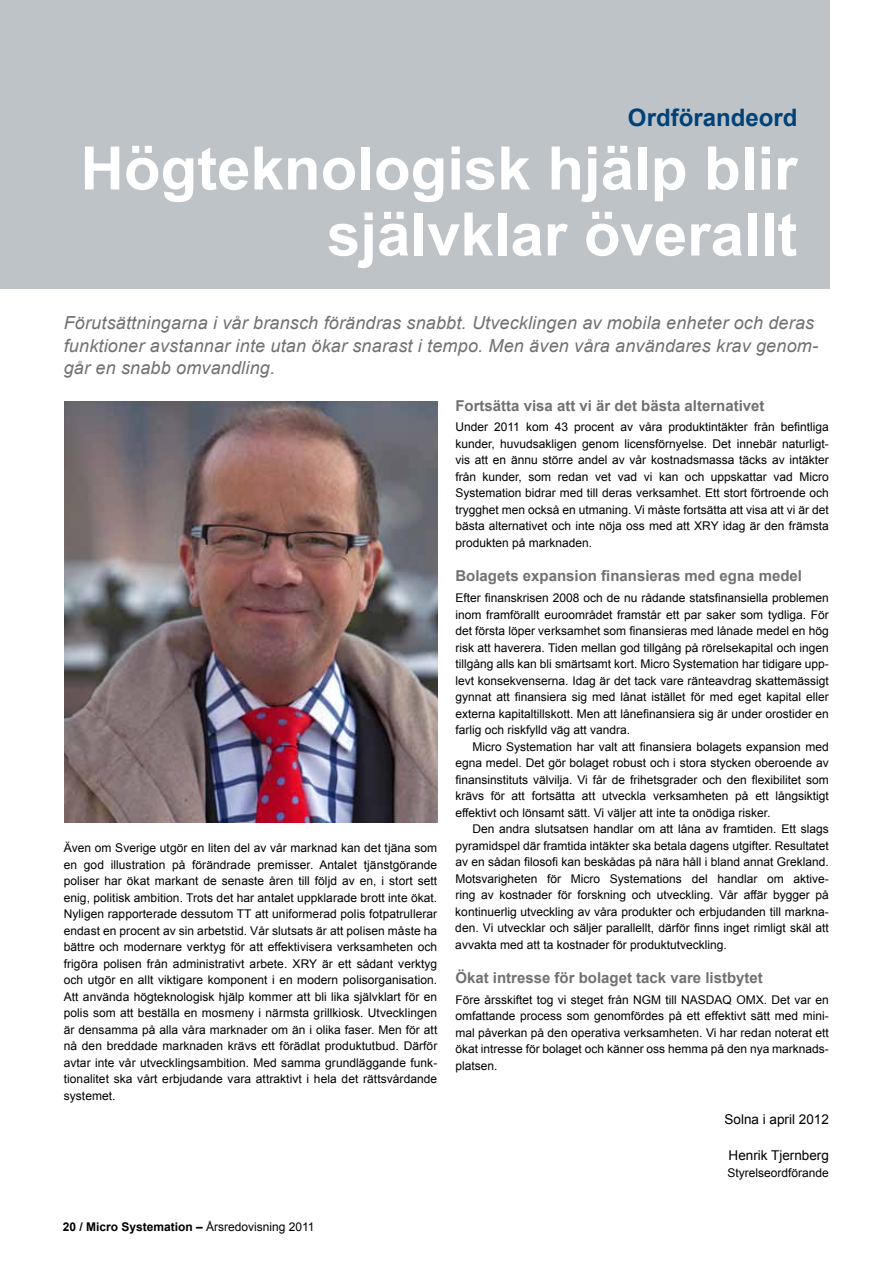
<style>
.page{position:relative;width:893px;height:1263px;background:#fff}
.page>*{position:absolute;margin:0;border:0;box-sizing:border-box;transform-origin:0 0}
.t1{font:700 60px/66px "Arial";color:#fff;text-align:right}
.t2{font:700 24px "Arial";color:#004178}
.t3{font:italic 18px/22.5px "Arial";letter-spacing:.01em;color:#707172}
.t4{font:700 15px "Arial";color:#707172}
.t5{font:13.5px "Arial";color:#000}
.t6{font:12px/16.5px "Arial";color:#000;text-align:justify}
.t7{font:700 12px "Arial";color:#000}
.s1{font-weight:400}
</style>
<div class="page">
<div style="left:0;top:0;width:829px;height:288px;background:#bec3c7"></div>
<img style="left:64px;top:401px;width:374px;height:421px">
<h2 class="t2" style="left:628px;top:101px;width:171px">Ordförandeord</h2>
<h1 class="t1" style="left:81px;top:137px;width:718px">Högteknologisk hjälp blir självklar överallt</h1>
<h3 class="t3" style="left:64px;top:312px;width:756px">Förutsättningarna i vår bransch förändras snabbt. Utvecklingen av mobila enheter och deras funktioner avstannar inte utan ökar snarast i tempo. Men även våra användares krav genom&shy;går en snabb omvandling.</h3>
<p class="t6" style="left:64px;top:840px;width:375px">Även om Sverige utgör en liten del av vår marknad kan det tjäna som en god illustration på förändrade premisser. Antalet tjänstgörande poliser har ökat markant de senaste åren till följd av en, i stort sett enig, politisk ambition. Trots det har antalet uppklarade brott inte ökat.<br>Nyligen rapporterade dessutom TT att uniformerad polis fotpatrullerar endast en procent av sin arbetstid. Vår slutsats är att polisen måste ha bättre och modernare verktyg för att effektivisera verksamheten och frigöra polisen från administrativt arbete. XRY är ett sådant verktyg och utgör en allt viktigare komponent i en modern polisorganisation.<br>Att använda högteknologisk hjälp kommer att bli lika självklart för en polis som att beställa en mosmeny i närmsta grillkiosk. Utvecklingen är densamma på alla våra marknader om än i olika faser. Men för att nå den breddade marknaden krävs ett förädlat produktutbud. Därför avtar inte vår utvecklingsambition. Med samma grundläggande funk&shy;tionalitet ska vårt erbjudande vara attraktivt i hela det rättsvårdande systemet.</p>
<p class="t7" style="left:63px;top:1218px;width:253px">20 / Micro Systemation – <span class="s1">Årsredovisning 2011</span></p>
<p class="t4" style="left:455px;top:395px;width:311px">Fortsätta visa att vi är det bästa alternativet</p>
<p class="t6" style="left:455px;top:419px;width:375px">Under 2011 kom 43 procent av våra produktintäkter från befintliga kunder, huvudsakligen genom licensförnyelse. Det innebär naturligt&shy;vis att en ännu större andel av vår kostnadsmassa täcks av intäkter från kunder, som redan vet vad vi kan och uppskattar vad Micro Systemation bidrar med till deras verksamhet. Ett stort förtroende och trygghet men också en utmaning. Vi måste fortsätta att visa att vi är det bästa alternativet och inte nöja oss med att XRY idag är den främsta produkten på marknaden.</p>
<p class="t4" style="left:455px;top:566px;width:348px">Bolagets expansion finansieras med egna medel</p>
<p class="t6" style="left:455px;top:590px;width:375px">Efter finanskrisen 2008 och de nu rådande statsfinansiella problemen inom framförallt euroområdet framstår ett par saker som tydliga. För det första löper verksamhet som finansieras med lånade medel en hög risk att haverera. Tiden mellan god tillgång på rörelsekapital och ingen tillgång alls kan bli smärtsamt kort. Micro Systemation har tidigare upp&shy;levt konsekvenserna. I dag är det tack vare ränteavdrag skattemässigt gynnat att finansiera sig med lånat istället för med eget kapital eller externa kapitaltillskott. Men att lånefinansiera sig är under orostider en farlig och riskfylld väg att vandra.</p>
<p class="t6" style="left:455px;top:738px;width:375px;text-indent:17px">Micro Systemation har valt att finansiera bolagets expansion med egna medel. Det gör bolaget robust och i stora stycken oberoende av finansinstituts välvilja. Vi får de frihetsgrader och den flexibilitet som krävs för att fortsätta att utveckla verksamheten på ett långsiktigt effektivt och lönsamt sätt. Vi väljer att inte ta onödiga risker.</p>
<p class="t6" style="left:455px;top:821px;width:375px;text-indent:17px">Den andra slutsatsen handlar om att låna av framtiden. Ett slags pyramidspel där framtida intäkter ska betala dagens utgifter. Resultatet av en sådan filosofi kan beskådas på nära håll i bland annat Grekland.<br>Motsvarigheten för Micro Systemations del handlar om aktive&shy;ring av kostnader för forskning och utveckling. Vår affär bygger på kontinuerlig utveckling av våra produkter och erbjudanden till markna&shy;den. Vi utvecklar och säljer parallellt, därför finns inget rimligt skäl att avvakta med att ta kostnader för produktutveckling.</p>
<p class="t4" style="left:455px;top:968px;width:309px">Ökat intresse för bolaget tack vare listbytet</p>
<p class="t6" style="left:455px;top:992px;width:375px">Före årsskiftet tog vi steget från NG M till NASDAQ OMX. Det var en omfattande process som genomfördes på ett effektivt sätt med mini&shy;mal påverkan på den operativa verksamheten. Vi har redan noterat ett ökat intresse för bolaget och känner oss hemma på den nya marknads&shy;platsen.</p>
<p class="t5" style="left:724px;top:1110px;width:106px">Solna i april 2012</p>
<p class="t5" style="left:729px;top:1146px;width:102px">Henrik Tjernberg</p>
<p class="t6" style="left:727px;top:1164px;width:103px">Styrelseordförande</p>
</div>
